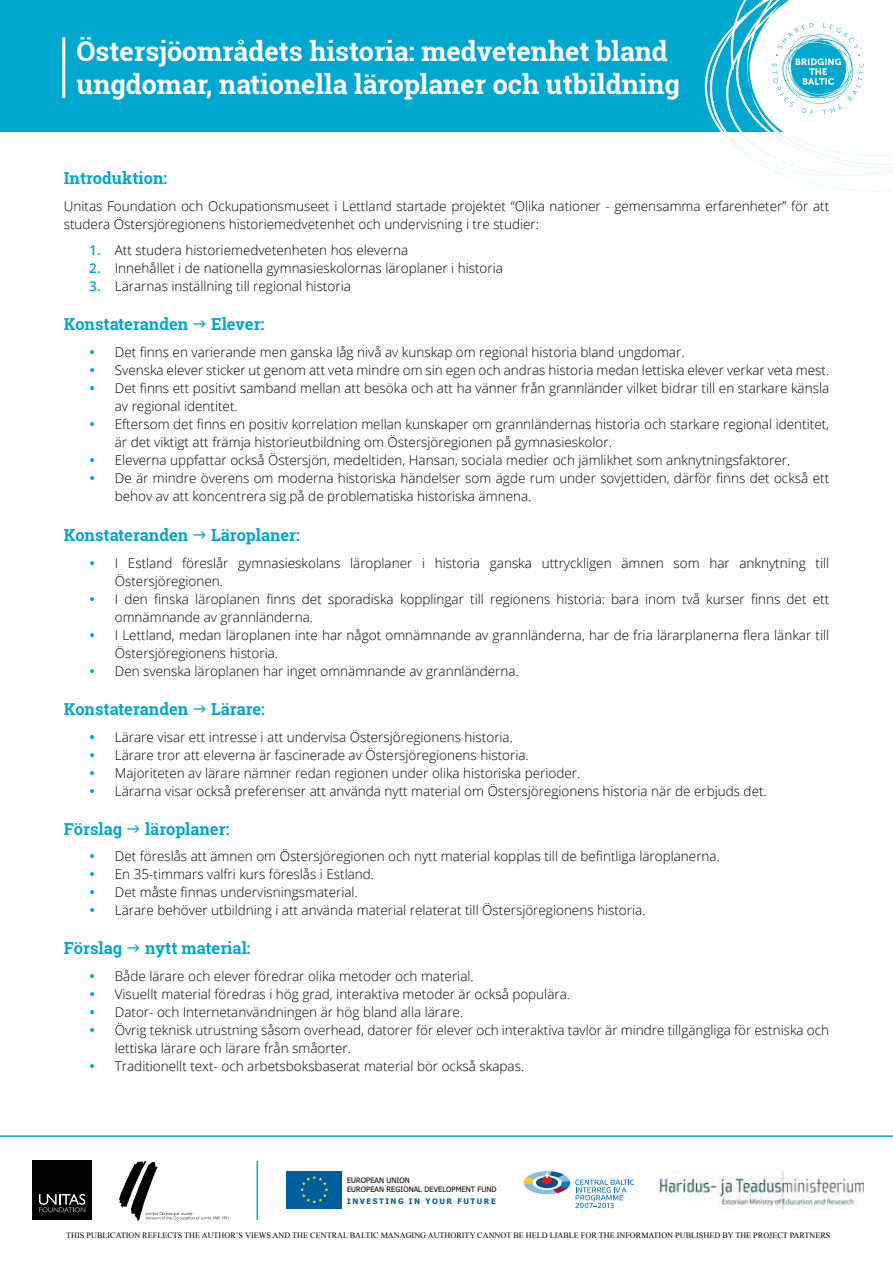
<style>
.page{position:relative;width:893px;height:1263px;background:#fff}
.page>*{position:absolute;margin:0;border:0;box-sizing:border-box;transform-origin:0 0}
.t1{font:700 27px/33px "Roboto Slab";color:#fff}
.t2{font:700 16.5px "Roboto Slab";color:#00a7ce}
.t3{font:300 13.5px/18px "Open Sans";color:#000}
.t4{font:8.25px "Times New Roman";color:#000}
.t5{font:700 7.65px "Tahoma";letter-spacing:.2em;color:#005e9e}
.t6{font:7.5px/9px "Tahoma";letter-spacing:.01em;color:#000}
.s1{font-weight:600;color:#00a7ce}
.s2{color:#00a7ce}
</style>
<div class="page">
<div style="left:0;top:0;width:893px;height:132px;background:#00a7ce"></div>
<svg style="left:704px;top:0;width:189px;height:191px"></svg>
<hr style="left:62px;top:37px;width:3px;height:61px;background:#fff">
<hr style="left:0;top:1135px;width:893px;height:2px;background:#00a7ce">
<div style="left:33px;top:1161px;width:59px;height:59px;background:#000"></div>
<svg style="left:39px;top:1194px;width:46px;height:18px"></svg>
<div style="left:524px;top:1171px;width:46px;height:23px;background:#86bce6;border-radius:50%"></div>
<svg style="left:524px;top:1177px;width:10px;height:7px"></svg>
<svg style="left:532px;top:1175px;width:30px;height:15px"></svg>
<svg style="left:536px;top:1177px;width:22px;height:11px"></svg>
<svg style="left:542px;top:1171px;width:92px;height:37px"></svg>
<img style="left:659px;top:1170px;width:205px;height:40px">
<div style="left:287px;top:1171px;width:55px;height:37px;background:#005e9e"></div>
<svg style="left:300px;top:1175px;width:28px;height:28px"></svg>
<svg style="left:119px;top:1161px;width:109px;height:59px"></svg>
<hr style="left:256px;top:1161px;width:2px;height:59px;background:#00a7ce">
<h1 class="t1" style="left:77px;top:34px;width:605px">Östersjöområdets historia: medvetenhet bland ungdomar, nationella läroplaner och utbildning</h1>
<p class="t2" style="left:64px;top:167px;width:105px">Introduktion:</p>
<p class="t3" style="left:64px;top:197px;width:767px">Unitas Foundation och Ockupationsmuseet i Lettland startade projektet “Olika nationer - gemensamma erfarenheter” för att studera Östersjöregionens historiemedvetenhet och undervisning i tre studier:</p>
<p class="t3" style="left:89px;top:241px;width:320px"><span class="s1">1.</span> Att studera historiemedvetenheten hos eleverna</p>
<p class="t3" style="left:89px;top:259px;width:415px"><span class="s1">2.</span> Innehållet i de nationella gymnasieskolornas läroplaner i historia</p>
<p class="t3" style="left:89px;top:277px;width:263px"><span class="s1">3.</span> Lärarnas inställning till regional historia</p>
<p class="t2" style="left:64px;top:313px;width:126px">Konstateranden</p>
<p class="t2" style="left:211px;top:313px;width:55px">Elever:</p>
<p class="t3" style="left:89px;top:343px;width:597px"><span class="s2">•</span> Det finns en varierande men ganska låg nivå av kunskap om regional historia bland ungdomar.</p>
<p class="t3" style="left:89px;top:361px;width:741px"><span class="s2">•</span> Svenska elever sticker ut genom att veta mindre om sin egen och andras historia medan lettiska elever verkar veta mest.</p>
<p class="t3" style="left:115px;top:379px;width:716px;text-indent:-25px"><span class="s2">•</span> Det finns ett positivt samband mellan att besöka och att ha vänner från grannländer vilket bidrar till en starkare känsla av regional identitet.</p>
<p class="t3" style="left:115px;top:415px;width:716px;text-indent:-26px"><span class="s2">•</span> Eftersom det finns en positiv korrelation mellan kunskaper om grannländernas historia och starkare regional identitet, är det viktigt att främja historieutbildning om Östersjöregionen på gymnasieskolor.</p>
<p class="t3" style="left:89px;top:451px;width:702px"><span class="s2">•</span> Eleverna uppfattar också Östersjön, medeltiden, Hansan, sociala medier och jämlikhet som anknytningsfaktorer.</p>
<p class="t3" style="left:115px;top:469px;width:716px;text-indent:-26px"><span class="s2">•</span> De är mindre överens om moderna historiska händelser som ägde rum under sovjettiden, därför finns det också ett behov av att koncentrera sig på de problematiska historiska ämnena.</p>
<p class="t2" style="left:64px;top:524px;width:126px">Konstateranden</p>
<p class="t2" style="left:211px;top:524px;width:90px">Läroplaner:</p>
<p class="t3" style="left:115px;top:554px;width:716px;text-indent:-26px"><span class="s2">•</span> I Estland föreslår gymnasieskolans läroplaner i historia ganska uttryckligen ämnen som har anknytning till<br>Östersjöregionen.</p>
<p class="t3" style="left:115px;top:590px;width:716px;text-indent:-26px"><span class="s2">•</span> I den finska läroplanen finns det sporadiska kopplingar till regionens historia: bara inom två kurser finns det ett omnämnande av grannländerna.</p>
<p class="t3" style="left:115px;top:626px;width:716px;text-indent:-26px"><span class="s2">•</span> I Lettland, medan läroplanen inte har något omnämnande av grannländerna, har de fria lärarplanerna flera länkar till<br>Östersjöregionens historia.</p>
<p class="t3" style="left:89px;top:662px;width:431px"><span class="s2">•</span> Den svenska läroplanen har inget omnämnande av grannländerna.</p>
<p class="t2" style="left:64px;top:698px;width:126px">Konstateranden</p>
<p class="t2" style="left:211px;top:698px;width:55px">Lärare:</p>
<p class="t3" style="left:89px;top:727px;width:425px"><span class="s2">•</span> Lärare visar ett intresse i att undervisa Östersjöregionens historia.</p>
<p class="t3" style="left:89px;top:745px;width:441px"><span class="s2">•</span> Lärare tror att eleverna är fascinerade av Östersjöregionens historia.</p>
<p class="t3" style="left:89px;top:763px;width:493px"><span class="s2">•</span> Majoriteten av lärare nämner redan regionen under olika historiska perioder.</p>
<p class="t3" style="left:89px;top:781px;width:679px"><span class="s2">•</span> Lärarna visar också preferenser att använda nytt material om Östersjöregionens historia när de erbjuds det.</p>
<p class="t2" style="left:64px;top:817px;width:60px">Förslag</p>
<p class="t2" style="left:145px;top:817px;width:86px">läroplaner:</p>
<p class="t3" style="left:89px;top:847px;width:632px"><span class="s2">•</span> Det föreslås att ämnen om Östersjöregionen och nytt material kopplas till de befintliga läroplanerna.</p>
<p class="t3" style="left:89px;top:865px;width:286px"><span class="s2">•</span> En 35-timmars valfri kurs föreslås i Estland.</p>
<p class="t3" style="left:89px;top:883px;width:270px"><span class="s2">•</span> Det måste finnas undervisningsmaterial.</p>
<p class="t3" style="left:89px;top:901px;width:558px"><span class="s2">•</span> Lärare behöver utbildning i att använda material relaterat till Östersjöregionens historia.</p>
<p class="t2" style="left:64px;top:937px;width:60px">Förslag</p>
<p class="t2" style="left:145px;top:937px;width:107px">nytt material:</p>
<p class="t3" style="left:89px;top:966px;width:386px"><span class="s2">•</span> Både lärare och elever föredrar olika metoder och material.</p>
<p class="t3" style="left:89px;top:984px;width:482px"><span class="s2">•</span> Visuellt material föredras i hög grad, interaktiva metoder är också populära.</p>
<p class="t3" style="left:89px;top:1002px;width:375px"><span class="s2">•</span> Dator- och Internetanvändningen är hög bland alla lärare.</p>
<p class="t3" style="left:115px;top:1020px;width:716px;text-indent:-26px"><span class="s2">•</span> Övrig teknisk utrustning såsom overhead, datorer för elever och interaktiva tavlor är mindre tillgängliga för estniska och lettiska lärare och lärare från småorter.</p>
<p class="t3" style="left:89px;top:1056px;width:436px"><span class="s2">•</span> Traditionellt text- och arbetsboksbaserat material bör också skapas.</p>
<p class="t6" style="left:347px;top:1175px;width:151px">EUROPEAN UNION<br>EUROPEAN REGIONAL DEVELOPMENT FUND</p>
<p class="t5" style="left:347px;top:1195px;width:150px">INVESTING IN YOUR FUTURE</p>
<p class="t4" style="left:66px;top:1230px;width:766px">THIS PUBLICATION REFLECTS THE AUTHOR’S VIEWS AND THE CENTRAL BALTIC MANAGING AUTHORITY CANNOT BE HELD LIABLE FOR THE INFORMATION PUBLISHED BY THE PROJECT PARTNERS</p>
</div>
